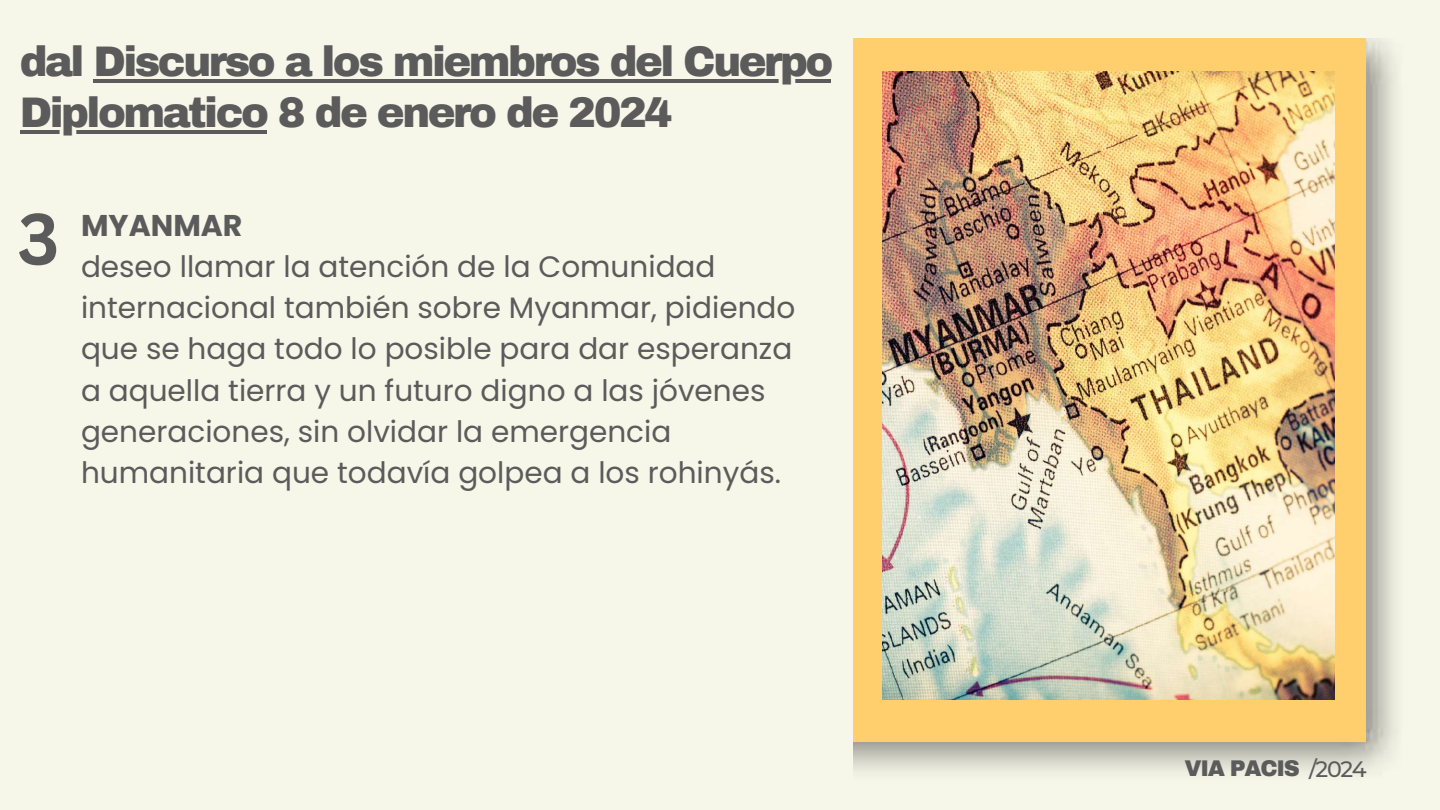
<style>
.page{position:relative;width:1440px;height:810px;background:#f6f6e9}
.page>*{position:absolute;margin:0;border:0;box-sizing:border-box;transform-origin:0 0}
.t1{font:700 71px "Canva Sans";color:#5b5b5b}
.t2{font:900 41.8px/51px "Archivo";letter-spacing:-.06em;color:#5b5b5b}
.t3{font:700 30px "Poppins";color:#5b5b5b}
.t4{font:29.5px/41.2px "Poppins";color:#5b5b5b}
.t5{font:900 22.2px "Archivo";letter-spacing:-.06em;color:#5b5b5b}
.s1{font-family:"Montserrat";font-weight:500}
</style>
<div class="page">
<div style="left:854px;top:38px;width:512px;height:704px;background:#ffce6d"></div>
<img style="left:882px;top:72px;width:453px;height:627px">
<hr style="left:93px;top:79px;width:738px;height:3px;background:#5b5b5b">
<hr style="left:20px;top:130px;width:247px;height:3px;background:#5b5b5b">
<h2 class="t2" style="left:20px;top:37px;width:815px">dal Discurso a los miembros del Cuerpo<br>Diplomatico 8 de enero de 2024</h2>
<h1 class="t1" style="left:17px;top:189px;width:43px">3</h1>
<p class="t3" style="left:81px;top:204px;width:163px">MYANMAR</p>
<p class="t4" style="left:81px;top:246px;width:716px">deseo llamar la atención de la Comunidad internacional también sobre Myanmar, pidiendo que se haga todo lo posible para dar esperanza a aquella tierra y un futuro digno a las jóvenes generaciones, sin olvidar la emergencia humanitaria que todavía golpea a los rohinyás.</p>
<p class="t5" style="left:1185px;top:757px;width:184px">VIA PACIS <span class="s1">/2024</span></p>
</div>
